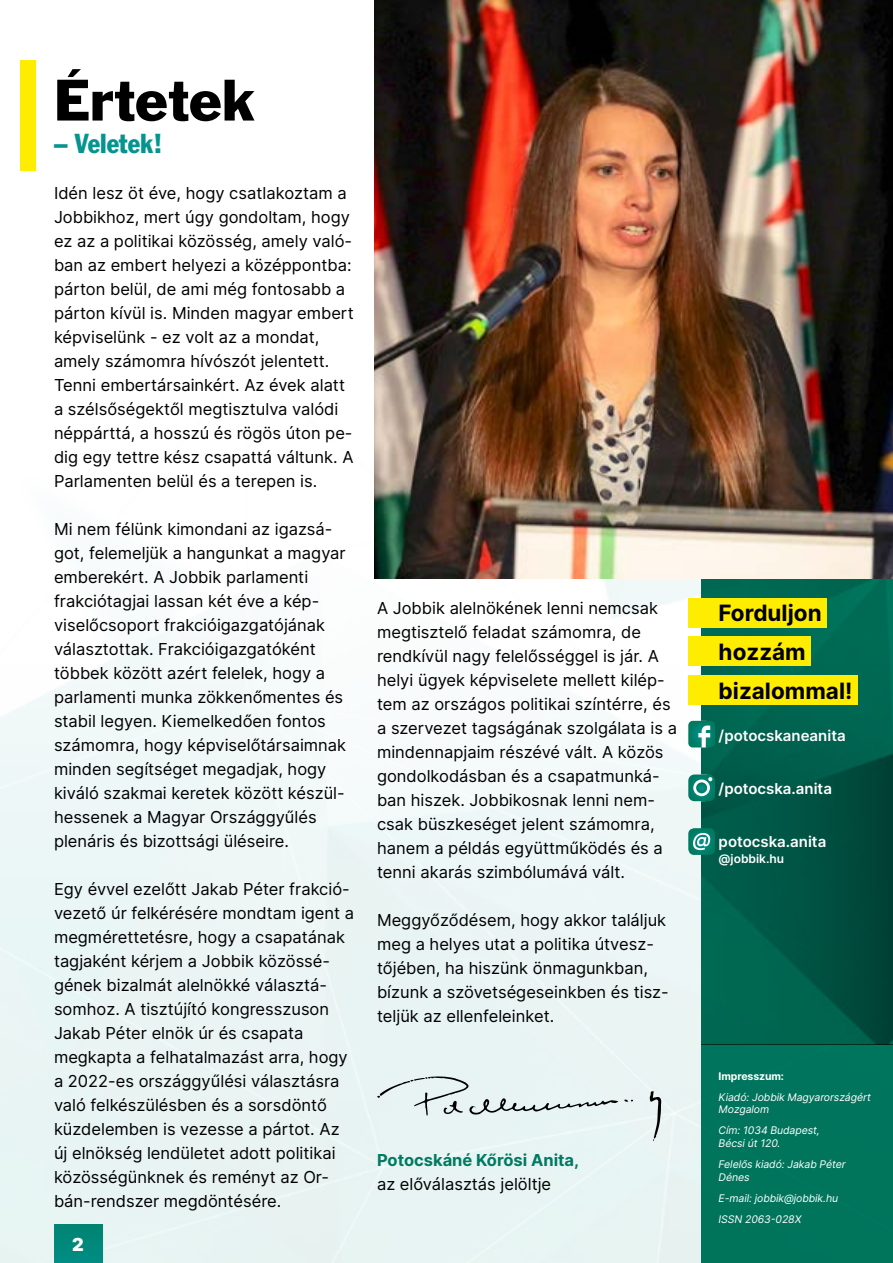
<style>
.page{position:relative;width:893px;height:1263px;background:#fff}
.page>*{position:absolute;margin:0;border:0;box-sizing:border-box;transform-origin:0 0}
.t1{font:54px "Franklin Gothic Std";color:#000}
.t2{font:condensed 27px "Franklin Gothic Std";color:#069490}
.t3{font:700 22.5px/39px "Inter";color:#000}
.t4{font:900 18px "Inter";color:#fff}
.t5{font:16.5px/24px "Inter";color:#000}
.t6{font:700 16.5px "Inter";color:#007a61}
.t7{font:600 15px "Inter";color:#fff}
.t8{font:600 12px "Inter";color:#fff}
.t9{font:italic 10.5px/12.6px "Inter";letter-spacing:-.01em;color:#fff}
.t10{font:700 10.5px "Inter";letter-spacing:-.01em;color:#fff}
</style>
<div class="page">
<img style="left:0;top:536px;width:893px;height:727px">
<div style="left:54px;top:1225px;width:48px;height:38px;background:#00887b"></div>
<div style="left:702px;top:1044px;width:191px;height:219px;background:#007a61"></div>
<img style="left:702px;top:579px;width:191px;height:465px">
<div style="left:688px;top:675px;width:170px;height:29px;background:#ffed00"></div>
<div style="left:688px;top:636px;width:123px;height:30px;background:#ffed00"></div>
<div style="left:688px;top:598px;width:139px;height:30px;background:#ffed00"></div>
<svg style="left:688px;top:828px;width:27px;height:27px"></svg>
<svg style="left:688px;top:774px;width:27px;height:27px"></svg>
<svg style="left:688px;top:721px;width:27px;height:26px"></svg>
<div style="left:21px;top:60px;width:15px;height:111px;background:#ffed00"></div>
<img style="left:374px;top:0;width:519px;height:578px">
<svg style="left:624px;top:1099px;width:9px;height:3px"></svg>
<svg style="left:649px;top:1091px;width:12px;height:50px"></svg>
<svg style="left:377px;top:1076px;width:241px;height:40px;background:#d6e1e1"></svg>
<h1 class="t1" style="left:54px;top:66px;width:202px">Értetek</h1>
<h2 class="t2" style="left:54px;top:127px;width:110px">– Veletek!</h2>
<p class="t5" style="left:54px;top:180px;width:301px">Idén lesz öt éve, hogy csatlakoztam a Jobbikhoz, mert úgy gondoltam, hogy ez az a politikai közösség, amely való&shy;ban az embert helyezi a középpontba: párton belül, de ami még fontosabb a párton kívül is. Minden magyar embert képviselünk - ez volt az a mondat, amely számomra hívószót jelentett.<br>Tenni embertársainkért. Az évek alatt a szélsőségektől megtisztulva valódi néppárttá, a hosszú és rögös úton pe&shy;dig egy tettre kész csapattá váltunk. A Parlamenten belül és a terepen is.</p>
<p class="t5" style="left:54px;top:517px;width:294px">Mi nem félünk kimondani az igazsá&shy;got, felemeljük a hangunkat a magyar emberekért. A Jobbik parlamenti frakciótagjai lassan két éve a kép&shy;viselőcsoport frakcióigazgatójának választottak. Frakcióigazgatóként többek között azért felelek, hogy a parlamenti munka zökkenőmentes és stabil legyen. Kiemelkedően fontos számomra, hogy képviselőtársaimnak minden segítséget megadjak, hogy kiváló szakmai keretek között készül&shy;hessenek a Magyar Országgyűlés plenáris és bizottsági üléseire.</p>
<p class="t5" style="left:54px;top:877px;width:302px">Egy évvel ezelőtt Jakab Péter frakció&shy;vezető úr felkérésére mondtam igent a megmérettetésre, hogy a csapatának tagjaként kérjem a Jobbik közössé&shy;gének bizalmát alelnökké választá&shy;somhoz. A tisztújító kongresszuson Jakab Péter elnök úr és csapata megkapta a felhatalmazást arra, hogy a 2022-es országgyűlési választásra való felkészülésben és a sorsdöntő küzdelemben is vezesse a pártot. Az új elnökség lendületet adott politikai közösségünknek és reményt az Or&shy;bán-rendszer megdöntésére.</p>
<p class="t4" style="left:72px;top:1231px;width:13px">2</p>
<p class="t5" style="left:377px;top:595px;width:301px">A Jobbik alelnökének lenni nemcsak megtisztelő feladat számomra, de rendkívül nagy felelősséggel is jár. A helyi ügyek képviselete mellett kilép&shy;tem az országos politikai színtérre, és a szervezet tagságának szolgálata is a mindennapjaim részévé vált. A közös gondolkodásban és a csapatmunká&shy;ban hiszek. Jobbikosnak lenni nem&shy;csak büszkeséget jelent számomra, hanem a példás együttműködés és a tenni akarás szimbólumává vált.</p>
<p class="t5" style="left:377px;top:907px;width:293px">Meggyőződésem, hogy akkor találjuk meg a helyes utat a politika útvesz&shy;tőjében, ha hiszünk önmagunkban, bízunk a szövetségeseinkben és tisz&shy;teljük az ellenfeleinket.</p>
<p class="t6" style="left:377px;top:1148px;width:204px">Potocskáné Kőrösi Anita,</p>
<p class="t5" style="left:377px;top:1171px;width:176px">az előválasztás jelöltje</p>
<h3 class="t3" style="left:719px;top:593px;width:135px">Forduljon hozzám bizalommal!</h3>
<p class="t7" style="left:719px;top:724px;width:129px">/potocskaneanita</p>
<p class="t7" style="left:719px;top:777px;width:115px">/potocska.anita</p>
<p class="t7" style="left:719px;top:830px;width:109px">potocska.anita</p>
<p class="t8" style="left:719px;top:850px;width:67px">@jobbik.hu</p>
<p class="t10" style="left:719px;top:1068px;width:67px">Impresszum:</p>
<p class="t9" style="left:719px;top:1090px;width:154px">Kiadó: Jobbik Magyarországért<br>Mozgalom</p>
<p class="t9" style="left:719px;top:1124px;width:103px">Cím: 1034 Budapest,<br>Bécsi út 120.</p>
<p class="t9" style="left:719px;top:1158px;width:129px">Felelős kiadó: Jakab Péter<br>Dénes</p>
<p class="t9" style="left:719px;top:1187px;width:121px;line-height:21.1px">E-mail: jobbik@jobbik.hu<br>ISSN 2063-028X</p>
</div>
